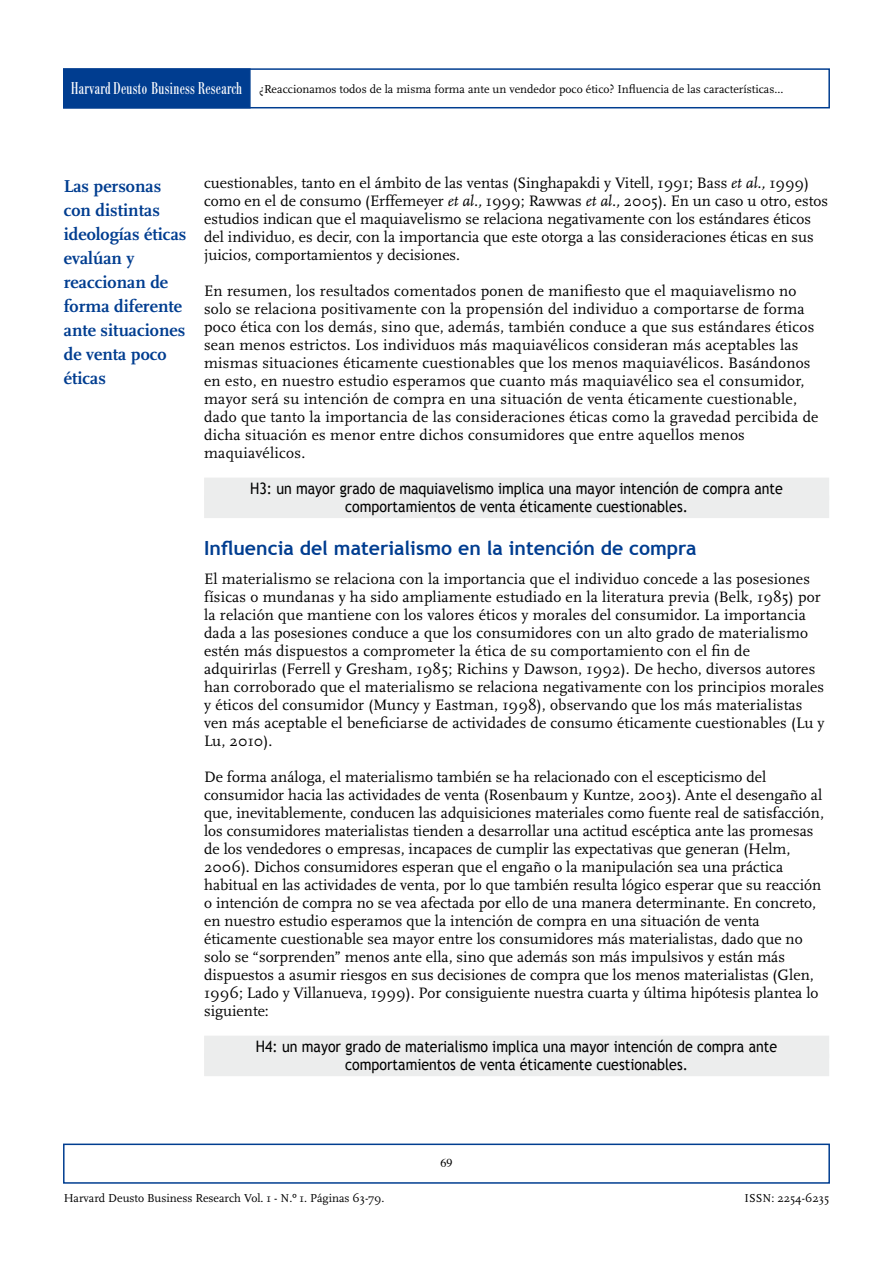
<style>
.page{position:relative;width:893px;height:1263px;background:#fff}
.page>*{position:absolute;margin:0;border:0;box-sizing:border-box;transform-origin:0 0}
.t1{font:700 19.5px "Trebuchet MS";color:#003d90}
.t2{font:700 18px/24px "Scala";color:#003d90}
.t3{font:condensed 16.8px "Bodoni BE";letter-spacing:.02em;color:#fff;scale:.9 1}
.t4{font:15.75px/18px "Scala";letter-spacing:.01em;color:#000}
.t5{font:15.75px/18px "Trebuchet MS";color:#000;text-align:center;scale:.9 1}
.t6{font:12px "Scala";color:#000}
.t7{font:12px "Times";color:#000}
.s1{font-style:italic}
</style>
<div class="page">
<div style="left:63px;top:68px;width:767px;height:40px;border:2px solid #003d90"></div>
<div style="left:63px;top:1143px;width:767px;height:41px;border:2px solid #003d90"></div>
<div style="left:63px;top:68px;width:188px;height:40px;background:#003d90;border:2px solid #003d90"></div>
<div style="left:204px;top:478px;width:625px;height:22px;background:#eceded"></div>
<div style="left:204px;top:496px;width:625px;height:22px;background:#eceded"></div>
<div style="left:204px;top:1036px;width:625px;height:22px;background:#eceded"></div>
<div style="left:204px;top:1054px;width:625px;height:22px;background:#eceded"></div>
<p class="t3" style="left:71px;top:79px;width:191px">Harvard Deusto Business Research</p>
<p class="t6" style="left:259px;top:82px;width:526px">¿Reaccionamos todos de la misma forma ante un vendedor poco ético? Influencia de las características...</p>
<p class="t2" style="left:64px;top:174px;width:124px">Las personas con distintas ideologías éticas evalúan y reaccionan de forma diferente ante situaciones de venta poco éticas</p>
<p class="t4" style="left:204px;top:174px;width:625px">cuestionables, tanto en el ámbito de las ventas (Singhapakdi y Vitell, 1991; Bass <span class="s1">et al.,</span> 1999) como en el de consumo (Erffemeyer <span class="s1">et al.,</span> 1999; Rawwas <span class="s1">et al.,</span> 2005). En un caso u otro, estos estudios indican que el maquiavelismo se relaciona negativamente con los estándares éticos del individuo, es decir, con la importancia que este otorga a las consideraciones éticas en sus juicios, comportamientos y decisiones.</p>
<p class="t4" style="left:204px;top:282px;width:616px">En resumen, los resultados comentados ponen de manifiesto que el maquiavelismo no solo se relaciona positivamente con la propensión del individuo a comportarse de forma poco ética con los demás, sino que, además, también conduce a que sus estándares éticos sean menos estrictos. Los individuos más maquiavélicos consideran más aceptables las mismas situaciones éticamente cuestionables que los menos maquiavélicos. Basándonos en esto, en nuestro estudio esperamos que cuanto más maquiavélico sea el consumidor, mayor será su intención de compra en una situación de venta éticamente cuestionable, dado que tanto la importancia de las consideraciones éticas como la gravedad percibida de dicha situación es menor entre dichos consumidores que entre aquellos menos maquiavélicos.</p>
<p class="t5" style="left:250px;top:479px;width:593px">H3: un mayor grado de maquiavelismo implica una mayor intención de compra ante comportamientos de venta éticamente cuestionables.</p>
<p class="t1" style="left:204px;top:536px;width:494px">Influencia del materialismo en la intención de compra</p>
<p class="t4" style="left:204px;top:570px;width:622px">El materialismo se relaciona con la importancia que el individuo concede a las posesiones físicas o mundanas y ha sido ampliamente estudiado en la literatura previa (Belk, 1985) por la relación que mantiene con los valores éticos y morales del consumidor. La importancia dada a las posesiones conduce a que los consumidores con un alto grado de materialismo estén más dispuestos a comprometer la ética de su comportamiento con el fin de adquirirlas (Ferrell y Gresham, 1985; Richins y Dawson, 1992). De hecho, diversos autores han corroborado que el materialismo se relaciona negativamente con los principios morales y éticos del consumidor (Muncy y Eastman, 1998), observando que los más materialistas ven más aceptable el beneficiarse de actividades de consumo éticamente cuestionables (Lu y Lu, 2010).</p>
<p class="t4" style="left:204px;top:768px;width:621px">De forma análoga, el materialismo también se ha relacionado con el escepticismo del consumidor hacia las actividades de venta (Rosenbaum y Kuntze, 2003). Ante el desengaño al que, inevitablemente, conducen las adquisiciones materiales como fuente real de satisfacción, los consumidores materialistas tienden a desarrollar una actitud escéptica ante las promesas de los vendedores o empresas, incapaces de cumplir las expectativas que generan (Helm, 2006). Dichos consumidores esperan que el engaño o la manipulación sea una práctica habitual en las actividades de venta, por lo que también resulta lógico esperar que su reacción o intención de compra no se vea afectada por ello de una manera determinante. En concreto, en nuestro estudio esperamos que la intención de compra en una situación de venta éticamente cuestionable sea mayor entre los consumidores más materialistas, dado que no solo se “sorprenden” menos ante ella, sino que además son más impulsivos y están más dispuestos a asumir riesgos en sus decisiones de compra que los menos materialistas (Glen, 1996; Lado y Villanueva, 1999). Por consiguiente nuestra cuarta y última hipótesis plantea lo siguiente:</p>
<p class="t5" style="left:256px;top:1037px;width:581px">H4: un mayor grado de materialismo implica una mayor intención de compra ante comportamientos de venta éticamente cuestionables.</p>
<p class="t7" style="left:440px;top:1152px;width:13px">69</p>
<p class="t6" style="left:64px;top:1192px;width:322px">Harvard Deusto Business Research Vol. 1 - N.º 1. Páginas 63-79.</p>
<p class="t6" style="left:745px;top:1192px;width:86px">ISSN: 2254-6235</p>
</div>
